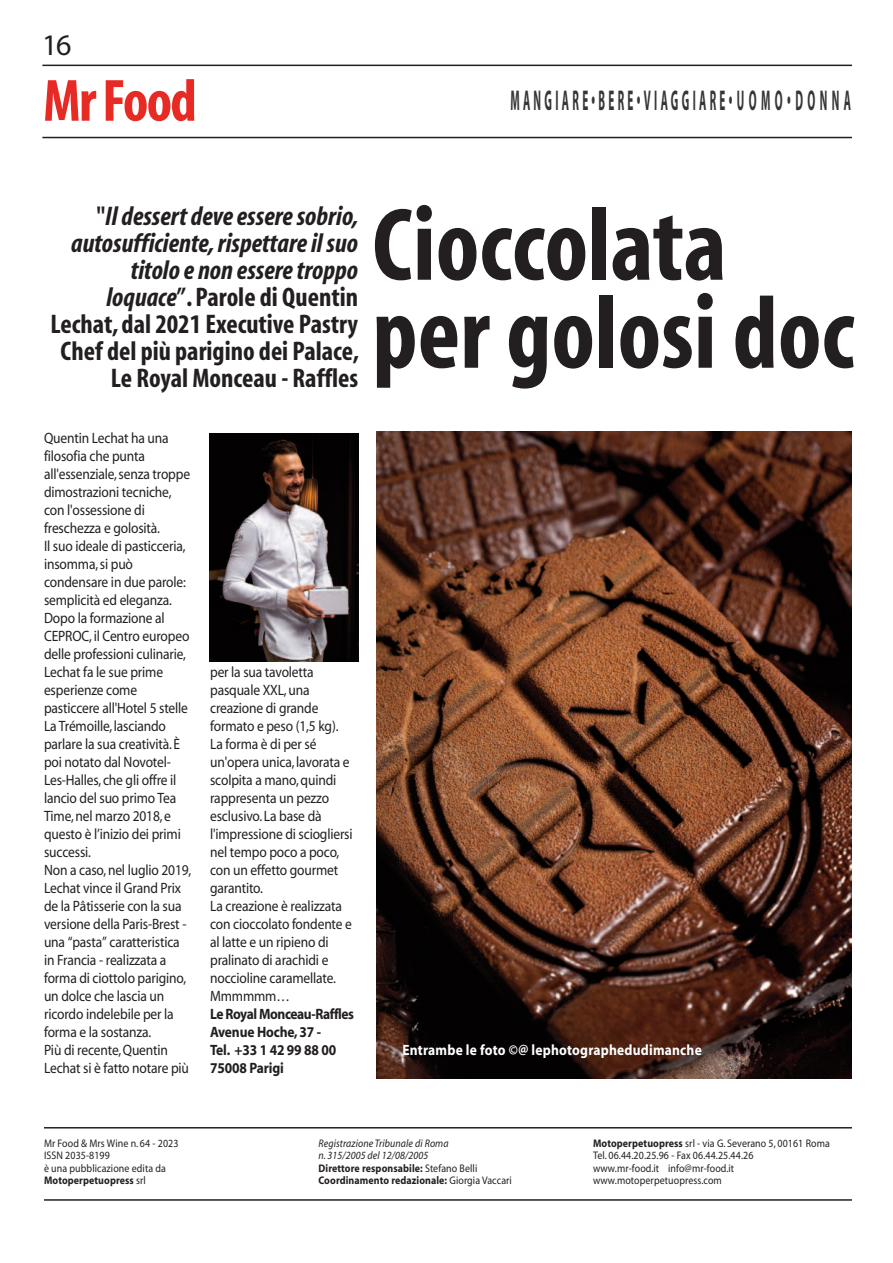
<style>
.page{position:relative;width:893px;height:1263px;background:#fff}
.page>*{position:absolute;margin:0;border:0;box-sizing:border-box;transform-origin:0 0}
.t1{font:104.25px/88.1px "Myriad Cn Bold+SBXBGP";color:#231f20}
.t2{font:60.15px "Myriad Cn Bold+SBXBGP";letter-spacing:-.03em;color:#e82a24}
.t3{font:30px "Myriad Roman+WYUVCB";color:#231f20}
.t4{font:28.65px "Myriad Bold+CCFBLS";letter-spacing:.3em;color:#363636;scale:.39 1}
.t5{font:27px/27px "Myriad Cn Bold+SBXBGP";color:#231f20;text-align:right}
.t6{font:27px/27px "Myriad Cn Bold Italic+JIMFFO";color:#231f20;text-align:right}
.t7{font:15px/18px "Myriad Roman+WYUVCB";letter-spacing:-.01em;color:#231f20;scale:.9 1}
.t8{font:15px/18px "Myriad Bold+YESHZM";letter-spacing:-.01em;color:#231f20;scale:.9 1}
.t9{font:15px "Myriad Bold+YESHZM";letter-spacing:.015em;color:#fff;scale:.9 1}
.t10{font:11.1px/12.3px "Myriad Roman+WYUVCB";letter-spacing:.01em;color:#231f20;scale:.9 1}
.t11{font:11.1px/12.3px "Myriad Bold+YESHZM";letter-spacing:.01em;color:#231f20;scale:.9 1}
.t12{font:11.1px/12.3px "Myriad Italic+PMNOMM";letter-spacing:.01em;color:#231f20;scale:.9 1}
.s1{font-family:"Myriad Cn Bold+SBXBGP"}
.s2{font-family:"Myriad Cn Bold Italic+JIMFFO"}
.s3{font-family:"Myriad Roman+WYUVCB"}
.s4{font-family:"Myriad Bold+YESHZM"}
</style>
<div class="page">
<hr style="left:44px;top:1127px;width:808px;height:1px;background:#231f20">
<hr style="left:44px;top:1199px;width:808px;height:2px;background:#231f20">
<hr style="left:42px;top:65px;width:810px;height:1px;background:#231f20">
<hr style="left:42px;top:137px;width:810px;height:1px;background:#231f20">
<img style="left:210px;top:433px;width:148px;height:228px">
<img style="left:376px;top:431px;width:476px;height:648px">
<h3 class="t3" style="left:42px;top:34px;width:31px">16</h3>
<h2 class="t2" style="left:43px;top:80px;width:155px">Mr Food</h2>
<h3 class="t4" style="left:510px;top:90px;width:875px">MANGIARE•BERE•VIAGGIARE•UOMO•DONNA</h3>
<h3 class="t6" style="left:71px;top:205px;width:289px"><span class="s1">"</span>Il dessert deve essere sobrio, autosufficiente, rispettare il suo titolo e non essere troppo</h3>
<h3 class="t5" style="left:51px;top:286px;width:310px"><span class="s2">loquace</span>”. Parole di Quentin<br>Lechat, dal 2021 Executive Pastry<br>Chef del più parigino dei Palace,<br>Le Royal Monceau - Raffles</h3>
<p class="t7" style="left:44px;top:431px;width:165px">Quentin Lechat ha una filosofia che punta all'essenziale, senza troppe dimostrazioni tecniche, con l'ossessione di freschezza e golosità.<br>Il suo ideale di pasticceria, insomma, si può condensare in due parole: semplicità ed eleganza.<br>Dopo la formazione al<br>CEPROC, il Centro europeo delle professioni culinarie,<br>Lechat fa le sue prime esperienze come pasticcere all'Hotel 5 stelle<br>La Trémoille, lasciando parlare la sua creatività. È poi notato dal Novotel-<br>Les-Halles, che gli offre il lancio del suo primo Tea<br>Time, nel marzo 2018, e questo è l’inizio dei primi successi.<br>Non a caso, nel luglio 2019,<br>Lechat vince il Grand Prix de la Pâtisserie con la sua versione della Paris-Brest - una “pasta” caratteristica in Francia - realizzata a forma di ciottolo parigino, un dolce che lascia un ricordo indelebile per la forma e la sostanza.<br>Più di recente, Quentin<br>Lechat si è fatto notare più</p>
<p class="t7" style="left:210px;top:665px;width:160px">per la sua tavoletta pasquale XXL, una creazione di grande formato e peso (1,5 kg).<br>La forma è di per sé un'opera unica, lavorata e scolpita a mano, quindi rappresenta un pezzo esclusivo. La base dà l'impressione di sciogliersi nel tempo poco a poco, con un effetto gourmet garantito.<br>La creazione è realizzata con cioccolato fondente e al latte e un ripieno di pralinato di arachidi e noccioline caramellate.<br>Mmmmmm…</p>
<p class="t8" style="left:210px;top:1007px;width:161px">Le Royal Monceau-Raffles<br>Avenue Hoche, 37 -<br>Tel. +33 1 42 99 88 00<br>75008 Parigi</p>
<h1 class="t1" style="left:372px;top:211px;width:483px">Cioccolata per golosi doc</h1>
<p class="t9" style="left:402px;top:1045px;width:334px">Entrambe le foto ©@ lephotographedudimanche</p>
<p class="t10" style="left:44px;top:1138px;width:151px">Mr Food &amp; Mrs Wine n. 64 - 2023<br>ISSN 2035-8199<br>è una pubblicazione edita da</p>
<p class="t11" style="left:44px;top:1175px;width:115px">Motoperpetuopress <span class="s3">srl</span></p>
<p class="t12" style="left:319px;top:1138px;width:146px">Registrazione Tribunale di Roma n. 315/2005 del 12/08/2005</p>
<p class="t11" style="left:318px;top:1163px;width:216px">Direttore responsabile: <span class="s3">Stefano Belli<br></span>Coordinamento redazionale: <span class="s3">Giorgia Vaccari</span></p>
<p class="t10" style="left:593px;top:1138px;width:265px"><span class="s4">Motoperpetuopress</span> srl - via G. Severano 5, 00161 Roma Tel. 06.44.20.25.96 - Fax 06.44.25.44.26<br>www.mr-food.it info@mr-food.it www.motoperpetuopress.com</p>
</div>
